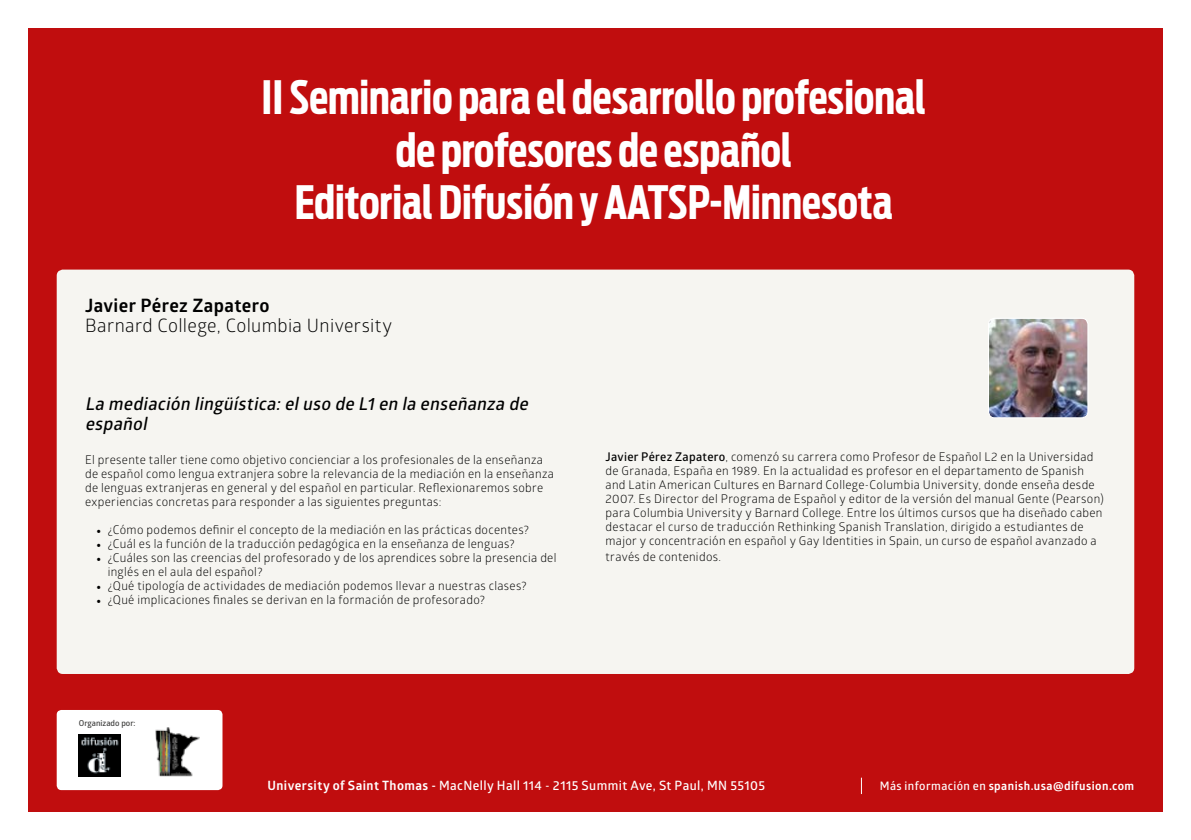
<style>
.page{position:relative;width:1191px;height:840px;background:#fff}
.page>*{position:absolute;margin:0;border:0;box-sizing:border-box;transform-origin:0 0}
.t1{font:700 45.6px/52px "Antenna Extra Cond";color:#fff;text-align:center}
.t2{font:18.4px/20.2px "Glober";letter-spacing:.02em;color:#000}
.t3{font:italic 600 17.6px/20.2px "Glober";color:#000}
.t4{font:600 12.8px "Glober";letter-spacing:.03em;color:#fff}
.t5{font:12px/14px "Glober";letter-spacing:.025em;color:#000}
.t6{font:700 11.8px "Glober";letter-spacing:.035em;color:#fff}
.t7{font:600 8.2px "Glober";color:#3c3c3b}
.s1{font-weight:700}
.s2{font-family:"Minion Pro"}
.s3{font-weight:600}
</style>
<div class="page">
<div style="left:28px;top:28px;width:1134px;height:783px;background:#c00d0e"></div>
<div style="left:57px;top:269px;width:1077px;height:404px;background:#f6f5f1;border-radius:6px"></div>
<svg style="left:861px;top:777px;width:1px;height:16px"></svg>
<img style="left:990px;top:319px;width:98px;height:97px">
<div style="left:988px;top:317px;width:100px;height:101px;border:1px solid #fff;border-radius:6px"></div>
<div style="left:57px;top:709px;width:165px;height:80px;background:#fff;border-radius:5px"></div>
<img style="left:79px;top:734px;width:41px;height:42px">
<img style="left:156px;top:727px;width:44px;height:49px">
<p class="t1" style="left:262px;top:72px;width:666px">II Seminario para el desarrollo profesional de profesores de español<br>Editorial Difusión y AATSP-Minnesota</p>
<p class="t2" style="left:85px;top:294px;width:308px"><span class="s1">Javier Pérez Zapatero<br></span>Barnard College, Columbia University</p>
<p class="t3" style="left:85px;top:392px;width:448px">La mediación lingüística:eluso de L1 en la enseñanza de español</p>
<p class="t5" style="left:85px;top:452px;width:470px">El presente taller tiene como objetivo concienciar a los profesionales de la enseñanza de español como lengua extranjera sobre la relevancia de la mediación en la enseñanza de lenguas extranjeras en general y del español en particular. Reflexionaremos sobre experiencias concretas para responder a las siguientes preguntas:</p>
<p class="t5" style="left:96px;top:522px;width:434px"><span class="s2">•</span> ¿Cómo podemos definir el concepto de la mediación en las prácticas docentes?</p>
<p class="t5" style="left:96px;top:536px;width:420px"><span class="s2">•</span> ¿Cuál es la función de la traducción pedagógica en la enseñanza de lenguas?</p>
<p class="t5" style="left:108px;top:550px;width:450px;text-indent:-11px"><span class="s2">•</span> ¿Cuáles son las creencias del profesorado y de los aprendices sobre la presencia del inglés en el aula del español?</p>
<p class="t5" style="left:96px;top:578px;width:431px"><span class="s2">•</span> ¿Qué tipología de actividades de mediación podemos llevar a nuestras clases?</p>
<p class="t5" style="left:96px;top:592px;width:390px"><span class="s2">•</span> ¿Qué implicaciones finales se derivan en la formación de profesorado?</p>
<p class="t7" style="left:79px;top:716px;width:58px">Organizado por:</p>
<p class="t5" style="left:605px;top:449px;width:500px"><span class="s3">Javier Pérez Zapatero</span>, comenzó su carrera como Profesor de Español L2 en la Universidad de Granada, España en 1989. En la actualidad es profesor en el departamento de Spanish and Latin American Cultures en Barnard College-Columbia University, donde enseña desde 2007. Es Director del Programa de Español y editor de la versión del manual Gente (Pearson) para Columbia University y Barnard College. Entre los últimos cursos que ha diseñado caben destacar el curso de traducción Rethinking Spanish Translation, dirigido a estudiantes de major y concentración en español y Gay Identities in Spain, un curso de español avanzado a</p>
<p class="t5" style="left:605px;top:549px;width:117px">través de contenidos.</p>
<p class="t4" style="left:267px;top:776px;width:499px"><span class="s1">University of Saint Thomas -</span> MacNelly Hall 114 - 2115 Summit Ave, St Paul, MN 55105</p>
<p class="t6" style="left:880px;top:777px;width:256px"><span class="s3">Más información en</span> spanish.usa@difusion.com</p>
</div>
